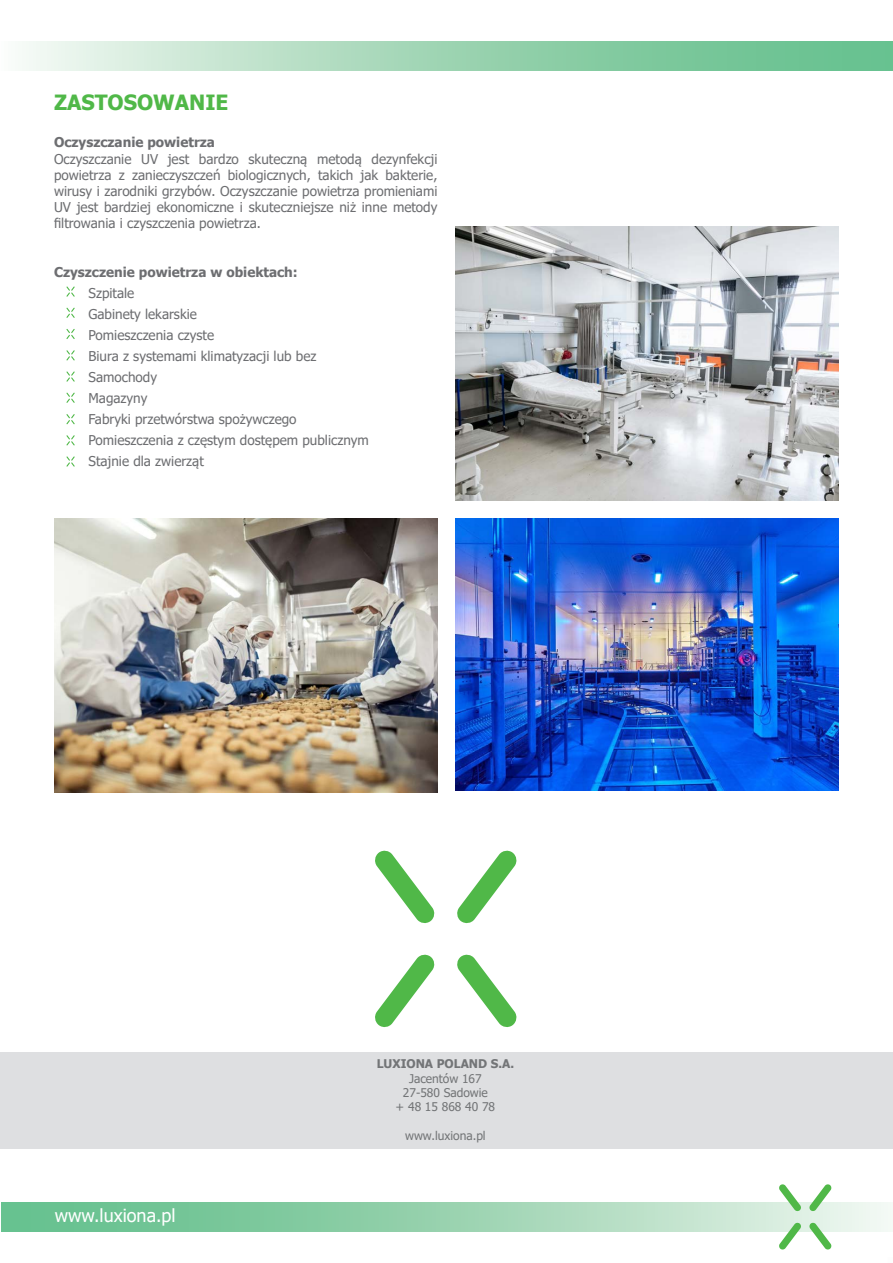
<style>
.page{position:relative;width:893px;height:1263px;background:#fff}
.page>*{position:absolute;margin:0;border:0;box-sizing:border-box;transform-origin:0 0}
.t1{font:700 21px "Tahoma";color:#50b848}
.t2{font:18px "Tahoma";color:#fff}
.t3{font:13.5px/21px "Tahoma";color:#6d6e71;text-align:justify}
.t4{font:700 13.5px "Tahoma";color:#6d6e71}
.t5{font:12px/14.4px "Tahoma";color:#737577;text-align:center}
.t6{font:700 12px "Tahoma";color:#737577}
</style>
<div class="page">
<svg style="left:457px;top:850px;width:60px;height:74px"></svg>
<svg style="left:375px;top:850px;width:60px;height:73px"></svg>
<svg style="left:457px;top:954px;width:60px;height:73px"></svg>
<svg style="left:375px;top:954px;width:60px;height:73px"></svg>
<div style="left:0;top:1052px;width:893px;height:96px;background:#dedfe1"></div>
<img style="left:54px;top:519px;width:383px;height:273px">
<img style="left:455px;top:227px;width:384px;height:273px">
<svg style="left:66px;top:286px;width:9px;height:11px"></svg>
<svg style="left:66px;top:308px;width:9px;height:10px"></svg>
<svg style="left:66px;top:329px;width:9px;height:10px"></svg>
<svg style="left:66px;top:350px;width:9px;height:10px"></svg>
<svg style="left:66px;top:371px;width:9px;height:11px"></svg>
<svg style="left:66px;top:393px;width:9px;height:10px"></svg>
<svg style="left:66px;top:414px;width:9px;height:10px"></svg>
<svg style="left:66px;top:435px;width:9px;height:10px"></svg>
<svg style="left:66px;top:456px;width:9px;height:11px"></svg>
<img style="left:455px;top:519px;width:384px;height:272px">
<div style="left:0;top:41px;width:893px;height:30px;background:linear-gradient(to right,#eef5ee,#58ba82)"></div>
<div style="left:2px;top:1202px;width:891px;height:30px;background:linear-gradient(to right,#57ba82,#e8f3e9)"></div>
<svg style="left:809px;top:1184px;width:23px;height:27px"></svg>
<svg style="left:779px;top:1184px;width:22px;height:27px"></svg>
<svg style="left:809px;top:1222px;width:23px;height:28px"></svg>
<svg style="left:779px;top:1222px;width:22px;height:28px"></svg>
<h1 class="t1" style="left:54px;top:88px;width:16px">ZASTOSOWANIE</h1>
<p class="t4" style="left:54px;top:133px;width:163px">Oczyszczanie powietrza</p>
<p class="t3" style="left:54px;top:151px;width:385px;line-height:16.2px">Oczyszczanie UV jest bardzo skuteczną metodą dezynfekcji powietrza z zanieczyszczeń biologicznych, takich jak bakterie, wirusy i zarodniki grzybów. Oczyszczanie powietrza promieniami UV jest bardziej ekonomiczne i skuteczniejsze niż inne metody filtrowania i czyszczenia powietrza.</p>
<p class="t4" style="left:54px;top:263px;width:245px">Czyszczenie powietrza w obiektach:</p>
<p class="t3" style="left:89px;top:283px;width:282px;text-align:left">Szpitale<br>Gabinety lekarskie<br>Pomieszczenia czyste<br>Biura z systemami klimatyzacji lub bez<br>Samochody<br>Magazyny<br>Fabryki przetwórstwa spożywczego<br>Pomieszczenia z częstym dostępem publicznym<br>Stajnie dla zwierząt</p>
<h2 class="t2" style="left:55px;top:1203px;width:122px">www.luxiona.pl</h2>
<p class="t6" style="left:377px;top:1055px;width:33px">LUXIONA</p>
<p class="t6" style="left:437px;top:1055px;width:34px">PO LAND</p>
<p class="t6" style="left:491px;top:1055px;width:25px">S.A.</p>
<p class="t5" style="left:396px;top:1072px;width:101px">Jacentów 167<br>27-580 Sadowie<br>+ 48 15 868 40 78</p>
<p class="t5" style="left:405px;top:1129px;width:82px">www.luxiona.pl</p>
</div>
